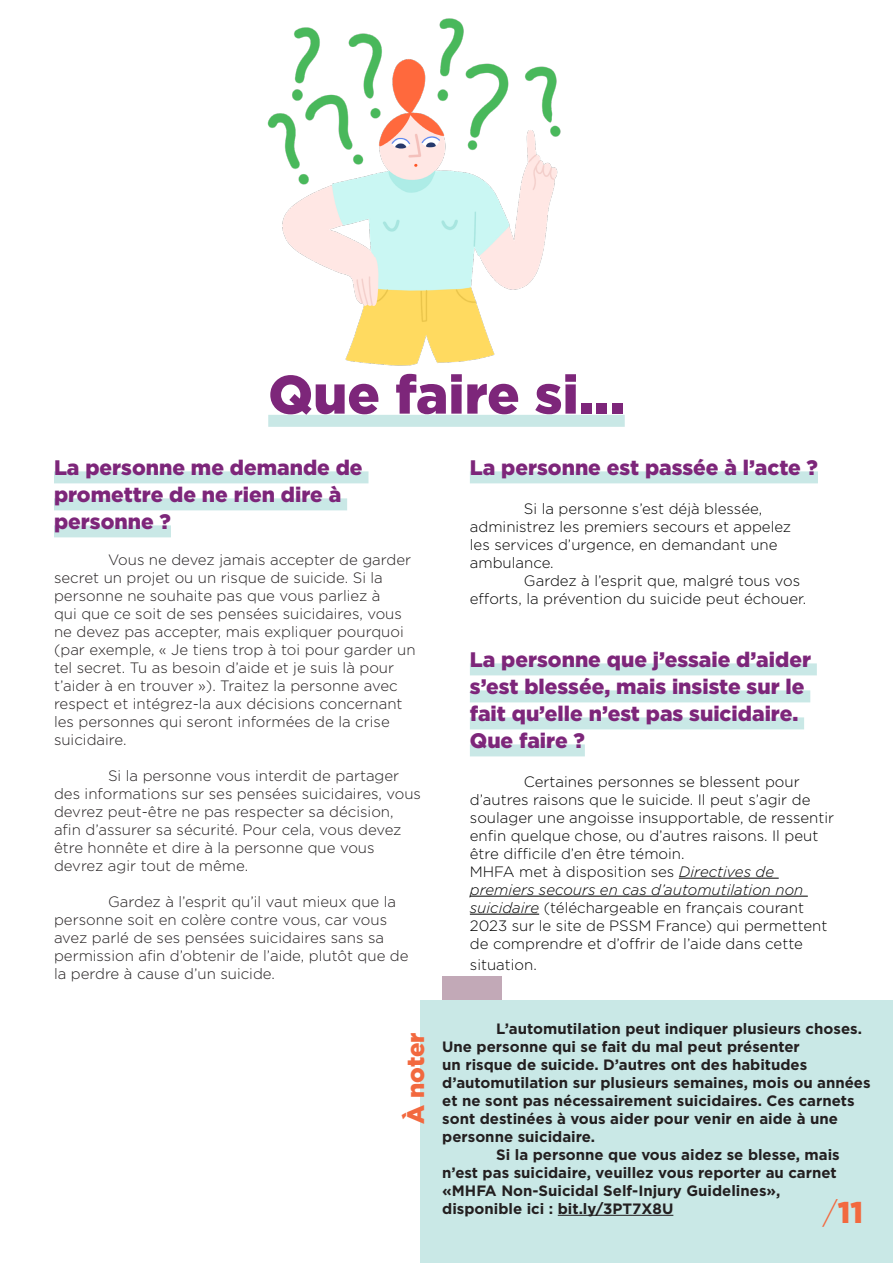
<style>
.page{position:relative;width:893px;height:1263px;background:#fff}
.page>*{position:absolute;margin:0;border:0;box-sizing:border-box;transform-origin:0 0}
.t1{font:900 54px "Gotham";color:#7d267a}
.t2{font:900 30px "Gotham";color:#f2693f}
.t3{font:900 24px "Gotham";color:#f2693f}
.t4{font:900 21px/27px "Gotham";color:#7d267a}
.t5{font:300 15px/18px "Gotham";color:#231f20}
.t6{font:300 15px/18px "Gotham";color:#000}
.t7{font:700 15px/18px "Gotham";color:#231f20}
.s1{font-style:italic}
.s2{font-weight:300}
</style>
<div class="page">
<div style="left:442px;top:976px;width:60px;height:233px;background:#c2a9b7"></div>
<div style="left:421px;top:1000px;width:472px;height:263px;background:#c9e8e6"></div>
<hr style="left:558px;top:1215px;width:115px;height:1px;background:#231f20">
<div style="left:54px;top:471px;width:314px;height:12px;background:#c9e8e6"></div>
<div style="left:54px;top:498px;width:293px;height:12px;background:#c9e8e6"></div>
<div style="left:54px;top:525px;width:117px;height:12px;background:#c9e8e6"></div>
<div style="left:470px;top:471px;width:348px;height:12px;background:#c9e8e6"></div>
<div style="left:470px;top:663px;width:347px;height:12px;background:#c9e8e6"></div>
<div style="left:470px;top:690px;width:340px;height:12px;background:#c9e8e6"></div>
<div style="left:470px;top:717px;width:334px;height:12px;background:#c9e8e6"></div>
<div style="left:470px;top:744px;width:115px;height:12px;background:#c9e8e6"></div>
<hr style="left:679px;top:878px;width:100px;height:1px;background:#000">
<hr style="left:470px;top:896px;width:338px;height:1px;background:#000">
<hr style="left:470px;top:914px;width:69px;height:1px;background:#000">
<div style="left:268px;top:415px;width:357px;height:12px;background:#c9e8e6"></div>
<img style="left:267px;top:18px;width:358px;height:407px">
<p class="t1" style="left:268px;top:363px;width:358px">Que faire si...</p>
<p class="t4" style="left:54px;top:453px;width:310px">La personne me demande de promettre de ne rien dire à personne ?</p>
<p class="t5" style="left:54px;top:550px;width:363px;text-indent:54px">Vous ne devez jamais accepter de garder secret un projet ou un risque de suicide. Si la personne ne souhaite pas que vous parliez à<br>qui que ce soit de ses pensées suicidaires, vous ne devez pas accepter, mais expliquer pourquoi (par exemple, « Je tiens trop à toi pour garder un tel secret. Tu as besoin d’aide et je suis là pour t’aider à en trouver »). Traitez la personne avec respect et intégrez-la aux décisions concernant les personnes qui seront informées de la crise suicidaire.</p>
<p class="t5" style="left:54px;top:766px;width:369px;text-indent:54px">Si la personne vous interdit de partager des informations sur ses pensées suicidaires, vous devrez peut-être ne pas respecter sa décision, afin d’assurer sa sécurité. Pour cela, vous devez être honnête et dire à la personne que vous devrez agir tout de même.</p>
<p class="t5" style="left:54px;top:892px;width:356px;text-indent:54px">Gardez à l’esprit qu’il vaut mieux que la personne soit en colère contre vous, car vous avez parlé de ses pensées suicidaires sans sa permission afin d’obtenir de l’aide, plutôt que de la perdre à cause d’un suicide.</p>
<p class="t3" style="left:402px;top:1124px;width:93px;rotate:-90deg">À noter</p>
<p class="t4" style="left:470px;top:453px;width:350px">La personne est passée à l’acte ?</p>
<p class="t6" style="left:470px;top:499px;width:323px;text-indent:54px">Si la personne s’est déjà blessée, administrez les premiers secours et appelez les services d’urgence, en demandant une ambulance.</p>
<p class="t6" style="left:470px;top:571px;width:338px;text-indent:54px">Gardez à l’esprit que, malgré tous vos efforts, la prévention du suicide peut échouer.</p>
<p class="t4" style="left:470px;top:645px;width:343px">La personne que j’essaie d’aider s’est blessée, mais insiste sur le fait qu’elle n’est pas suicidaire.<br>Que faire ?</p>
<p class="t6" style="left:470px;top:772px;width:366px;text-indent:54px">Certaines personnes se blessent pour d’autres raisons que le suicide. Il peut s’agir de soulager une angoisse insupportable, de ressentir enfin quelque chose, ou d’autres raisons. Il peut être difficile d’en être témoin.</p>
<p class="t6" style="left:470px;top:862px;width:359px">MHFA met à disposition ses <span class="s1">Directives de premiers secours en cas d’automutilation non suicidaire</span> (téléchargeable en français courant 2023 sur le site de PSSM France) qui permettent de comprendre et d’offrir de l’aide dans cette</p>
<p class="t6" style="left:470px;top:955px;width:68px">situation.</p>
<p class="t7" style="left:496px;top:1019px;width:367px">L’automutilation peut indiquer plusieurs choses.</p>
<p class="t7" style="left:442px;top:1037px;width:430px">Une personne qui se fait du mal peut présenter<br>un risque de suicide. D’autres ont des habitudes d’automutilation sur plusieurs semaines, mois ou années et ne sont pas nécessairement suicidaires. Ces carnets sont destinées à vous aider pour venir en aide à une personne suicidaire.</p>
<p class="t7" style="left:442px;top:1145px;width:399px;text-indent:54px">Si la personne que vous aidez se blesse, mais n’est pas suicidaire, veuillez vous reporter au carnet «MHFA Non-Suicidal Self-Injury Guidelines»,</p>
<p class="t7" style="left:442px;top:1199px;width:233px">disponible ici : bit.ly/3PT7X8U</p>
<p class="t2" style="left:823px;top:1195px;width:42px"><span class="s2">/</span>11</p>
</div>
